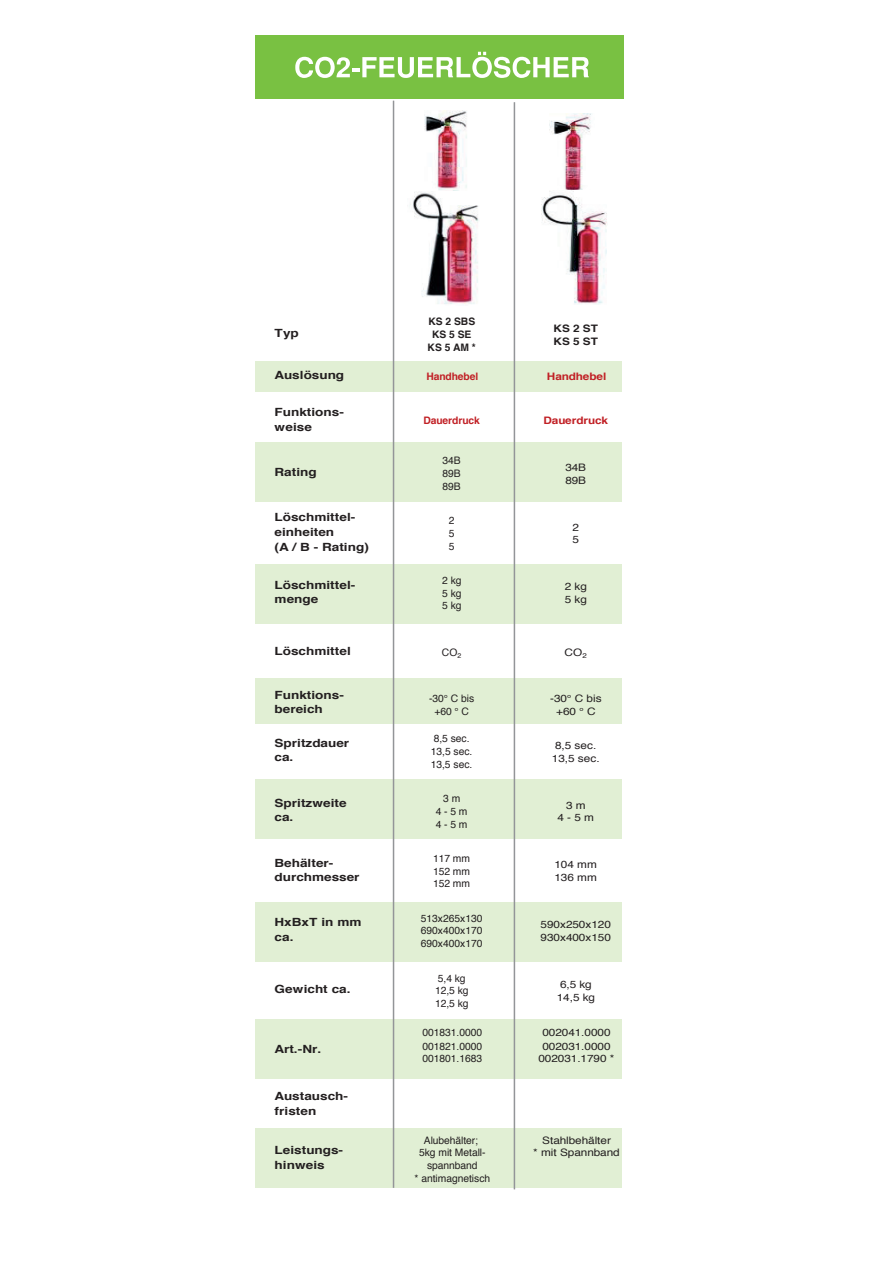
<style>
.page{position:relative;width:893px;height:1263px;background:#fff}
.page>*{position:absolute;margin:0;border:0;box-sizing:border-box;transform-origin:0 0}
.t1{font:700 11.25px/14.5px "Helvetica";color:#231f20;scale:1.2 1}
.t2{font:10.35px/12.8px "Helvetica";letter-spacing:-.005em;color:#231f20;text-align:justify}
.t3{font:10.35px/12.8px "Helvetica";letter-spacing:-.005em;color:#231f20;scale:1.15 1}
.t4{font:700 10.35px "Helvetica";letter-spacing:-.005em;color:#c12025}
.t5{font:700 10.35px "Helvetica";letter-spacing:-.005em;color:#c12025;scale:1.15 1}
.t6{font:700 10.35px/13.2px "Helvetica";color:#231f20;text-align:center}
.t7{font:700 10.35px/13px "Helvetica";color:#231f20;scale:1.15 1}
</style>
<div class="page">
<div style="left:255px;top:361px;width:367px;height:31px;background:#e1efd4"></div>
<div style="left:255px;top:443px;width:367px;height:59px;background:#e1efd4"></div>
<div style="left:255px;top:564px;width:367px;height:60px;background:#e1efd4"></div>
<div style="left:255px;top:679px;width:367px;height:45px;background:#e1efd4"></div>
<div style="left:255px;top:779px;width:367px;height:59px;background:#e1efd4"></div>
<div style="left:255px;top:902px;width:367px;height:60px;background:#e1efd4"></div>
<div style="left:255px;top:1019px;width:367px;height:60px;background:#e1efd4"></div>
<div style="left:255px;top:1128px;width:367px;height:60px;background:#e1efd4"></div>
<div style="left:255px;top:36px;width:368px;height:63px;background:#79c142"></div>
<svg style="left:295px;top:52px;width:294px;height:26px"></svg>
<img style="left:424px;top:111px;width:43px;height:80px">
<img style="left:410px;top:192px;width:69px;height:112px">
<img style="left:549px;top:114px;width:42px;height:76px">
<img style="left:541px;top:191px;width:66px;height:114px">
<hr style="left:393px;top:101px;width:1px;height:1087px;background:#939598">
<hr style="left:514px;top:102px;width:1px;height:1087px;background:#939598">
<p class="t1" style="left:275px;top:326px;width:22px">Typ</p>
<p class="t1" style="left:275px;top:368px;width:60px">Auslösung</p>
<p class="t1" style="left:275px;top:405px;width:59px">Funktions&shy;weise</p>
<p class="t1" style="left:275px;top:465px;width:37px">Rating</p>
<p class="t1" style="left:275px;top:510px;width:80px">Löschmittel&shy;einheiten<br>(A / B - Rating)</p>
<p class="t1" style="left:275px;top:577px;width:69px">Löschmittel&shy;menge</p>
<p class="t1" style="left:275px;top:644px;width:65px">Löschmittel</p>
<p class="t1" style="left:275px;top:688px;width:59px">Funktions&shy;bereich</p>
<p class="t1" style="left:275px;top:736px;width:64px">Spritzdauer ca.</p>
<p class="t1" style="left:275px;top:796px;width:62px">Spritzweite ca.</p>
<p class="t1" style="left:275px;top:855px;width:72px">Behälter&shy;durchmesser</p>
<p class="t1" style="left:275px;top:915px;width:74px">HxBxT in mm ca.</p>
<p class="t1" style="left:275px;top:982px;width:65px">Gewicht ca.</p>
<p class="t1" style="left:275px;top:1042px;width:40px">Art.-Nr.</p>
<p class="t1" style="left:275px;top:1089px;width:63px">Austausch&shy;fristen</p>
<p class="t1" style="left:275px;top:1143px;width:59px">Leistungs&shy;hinweis</p>
<p class="t6" style="left:428px;top:315px;width:50px">KS 2 SBS<br>KS 5 SE<br>KS5AM*</p>
<p class="t7" style="left:554px;top:322px;width:40px">KS 2 ST<br>KS 5 ST</p>
<p class="t4" style="left:426px;top:368px;width:53px">Handhebel</p>
<p class="t5" style="left:547px;top:368px;width:53px">Handhebel</p>
<p class="t4" style="left:423px;top:412px;width:58px">Dauerdruck</p>
<p class="t2" style="left:443px;top:455px;width:20px">34B 89B 89B</p>
<p class="t2" style="left:449px;top:514px;width:7px">2<br>5<br>5</p>
<p class="t2" style="left:442px;top:574px;width:21px">2 kg 5 kg 5 kg</p>
<p class="t5" style="left:543px;top:412px;width:58px">Dauerdruck</p>
<p class="t3" style="left:565px;top:461px;width:20px">34B<br>89B</p>
<p class="t3" style="left:572px;top:521px;width:7px">2<br>5</p>
<p class="t3" style="left:565px;top:581px;width:21px">2 kg<br>5 kg</p>
<p class="t2" style="left:442px;top:646px;width:21px">CO<sub>2</sub></p>
<p class="t3" style="left:565px;top:646px;width:21px">CO<sub>2</sub></p>
<p class="t2" style="left:429px;top:692px;width:46px;text-align:center">-30° C bis +60 ° C</p>
<p class="t2" style="left:431px;top:733px;width:43px;text-align:left">8,5 sec.<br>13,5 sec.<br>13,5 sec.</p>
<p class="t2" style="left:436px;top:792px;width:33px;text-align:center">3 m<br>4-5m<br>4-5m</p>
<p class="t2" style="left:433px;top:852px;width:39px">117 mm 152 mm 152 mm</p>
<p class="t2" style="left:421px;top:912px;width:63px">513x265x130<br>690x400x170<br>690x400x170</p>
<p class="t2" style="left:435px;top:972px;width:35px;text-align:left">5,4 kg<br>12,5 kg<br>12,5 kg</p>
<p class="t3" style="left:550px;top:693px;width:46px;text-align:center">-30° C bis +60 ° C</p>
<p class="t3" style="left:552px;top:739px;width:43px;text-align:center">8,5 sec.<br>13,5 sec.</p>
<p class="t3" style="left:557px;top:799px;width:33px;text-align:center">3 m<br>4-5m</p>
<p class="t3" style="left:554px;top:859px;width:38px">104 mm<br>136 mm</p>
<p class="t3" style="left:541px;top:918px;width:63px">590x250x120<br>930x400x150</p>
<p class="t3" style="left:557px;top:978px;width:35px;text-align:center">6,5 kg<br>14,5 kg</p>
<p class="t2" style="left:423px;top:1026px;width:61px">001831.0000</p>
<p class="t3" style="left:542px;top:1026px;width:61px">002041.0000</p>
<p class="t2" style="left:423px;top:1040px;width:61px">001821.0000</p>
<p class="t3" style="left:542px;top:1040px;width:61px">002031.0000</p>
<p class="t2" style="left:423px;top:1053px;width:61px">001801.1683</p>
<p class="t3" style="left:538px;top:1053px;width:67px">002031.1790 *</p>
<p class="t2" style="left:424px;top:1134px;width:56px">Alubehälter;</p>
<p class="t3" style="left:542px;top:1134px;width:61px">Stahlbehälter</p>
<p class="t2" style="left:419px;top:1147px;width:68px">5kg mit Metall-</p>
<p class="t3" style="left:533px;top:1147px;width:77px">* mit Spannband</p>
<p class="t2" style="left:414px;top:1159px;width:77px;text-align:center">spannband<br>* antimagnetisch</p>
</div>
